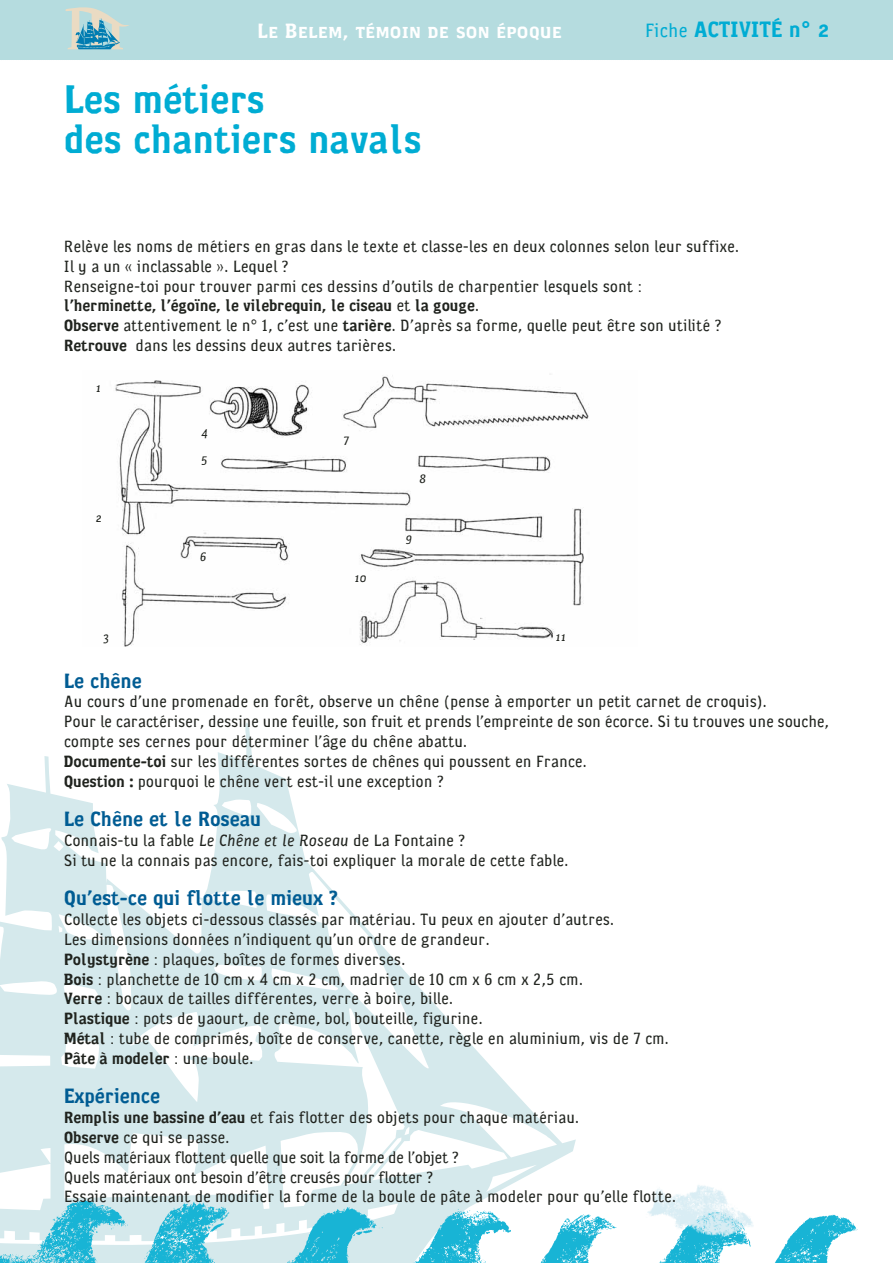
<style>
.page{position:relative;width:893px;height:1263px;background:#fff}
.page>*{position:absolute;margin:0;border:0;box-sizing:border-box;transform-origin:0 0}
.t1{font:700 40.5px/39.6px "Cornwall";color:#00acd3}
.t2{font:700 22.5px "Cornwall";color:#00acd3}
.t3{font:700 21px "Cornwall";color:#005c93}
.t4{font:21px "Cornwall Bold Caps";color:#fff}
.t5{font:300 16.5px/19.8px "Cornwall";letter-spacing:-.005em;color:#20231e}
.t6{font:italic 300 12.75px/26.4px "Cornwall";color:#20231e}
.s1{font-weight:300;font-size:19.5px}
.s2{font-family:"Cornwall Bold Caps";font-weight:400}
.s3{font-weight:700}
.s4{font-style:italic}
</style>
<div class="page">
<svg style="left:0;top:723px;width:576px;height:444px"></svg>
<div style="left:0;top:0;width:893px;height:60px;background:#b5dcdf"></div>
<img style="left:0;top:1167px;width:858px;height:96px">
<img style="left:624px;top:1167px;width:154px;height:93px">
<svg style="left:65px;top:7px;width:64px;height:42px"></svg>
<img style="left:115px;top:374px;width:474px;height:273px">
<p class="t4" style="left:257px;top:19px;width:306px">Le Belem, témoin de son époque</p>
<h2 class="t2" style="left:645px;top:20px;width:186px"><span class="s1">Fiche</span> ACTIVITÉ n<span class="s2">° 2</span></h2>
<h1 class="t1" style="left:64px;top:83px;width:359px">Les métiers<br>des chantiers navals</h1>
<p class="t5" style="left:64px;top:238px;width:677px">Relève les noms de métiers en gras dans le texte et classe-les en deux colonnes selon leur suffixe.<br>Il y a un « inclassable ». Lequel ?<br>Renseigne-toi pour trouver parmi ces dessins d’outils de charpentier lesquels sont :<br><span class="s3">l’herminette, l’égoïne, le vilebrequin, le ciseau</span> et <span class="s3">la gouge</span>.<br><span class="s3">Observe</span> attentivement le n° 1, c’est une <span class="s3">tarière</span>. D’après sa forme, quelle peut être son utilité ?<br><span class="s3">Retrouve</span> dans les dessins deux autres tarières.</p>
<p class="t6" style="left:96px;top:376px;width:7px">1</p>
<p class="t6" style="left:96px;top:506px;width:8px">2</p>
<p class="t6" style="left:103px;top:624px;width:8px">3</p>
<p class="t6" style="left:201px;top:420px;width:9px">4<br>5</p>
<p class="t6" style="left:200px;top:545px;width:8px">6</p>
<p class="t6" style="left:343px;top:427px;width:7px">7</p>
<p class="t6" style="left:354px;top:565px;width:13px">10</p>
<p class="t6" style="left:420px;top:466px;width:8px">8</p>
<p class="t6" style="left:406px;top:525px;width:8px">9</p>
<p class="t6" style="left:556px;top:625px;width:12px">11</p>
<p class="t3" style="left:64px;top:673px;width:79px">Le chêne</p>
<p class="t5" style="left:64px;top:693px;width:767px">Au cours d’une promenade en forêt, observe un chêne (pense à emporter un petit carnet de croquis).<br>Pour le caractériser, dessine une feuille, son fruit et prends l’empreinte de son écorce. Si tu trouves une souche, compte ses cernes pour déterminer l’âge du chêne abattu.<br><span class="s3">Documente-toi</span> sur les différentes sortes de chênes qui poussent en France.<br><span class="s3">Question :</span> pourquoi le chêne vert est-il une exception ?</p>
<p class="t3" style="left:64px;top:811px;width:199px">Le Chêne et le Roseau</p>
<p class="t5" style="left:64px;top:832px;width:506px">Connais-tu la fable <span class="s4">Le Chêne et le Roseau</span> de La Fontaine ?<br>Si tu ne la connais pas encore, fais-toi expliquer la morale de cette fable.</p>
<p class="t3" style="left:64px;top:890px;width:276px">Qu’est-ce qui flotte le mieux ?</p>
<p class="t5" style="left:64px;top:911px;width:607px">Collecte les objets ci-dessous classés par matériau. Tu peux en ajouter d’autres.<br>Les dimensions données n’indiquent qu’un ordre de grandeur.<br><span class="s3">Polystyrène</span> : plaques, boîtes de formes diverses.<br><span class="s3">Bois</span> : planchette de 10 cm x 4 cm x 2 cm, madrier de 10 cm x 6 cm x 2,5 cm.<br><span class="s3">Verre</span> : bocaux de tailles différentes, verre à boire, bille.<br><span class="s3">Plastique</span> : pots de yaourt, de crème, bol, bouteille, figurine.<br><span class="s3">Métal</span> : tube de comprimés, boîte de conserve, canette, règle en aluminium, vis de 7 cm.<br><span class="s3">Pâte à modeler</span> : une boule.</p>
<p class="t3" style="left:64px;top:1088px;width:98px">Expérience</p>
<p class="t5" style="left:64px;top:1109px;width:614px"><span class="s3">Remplis une bassine d’eau</span> et fais flotter des objets pour chaque matériau.<br><span class="s3">Observe</span> ce qui se passe.<br>Quels matériaux flottent quelle que soit la forme de l’objet ?<br>Quels matériaux ont besoin d’être creusés pour flotter ?<br>Essaie maintenant de modifier la forme de la boule de pâte à modeler pour qu’elle flotte.</p>
</div>
